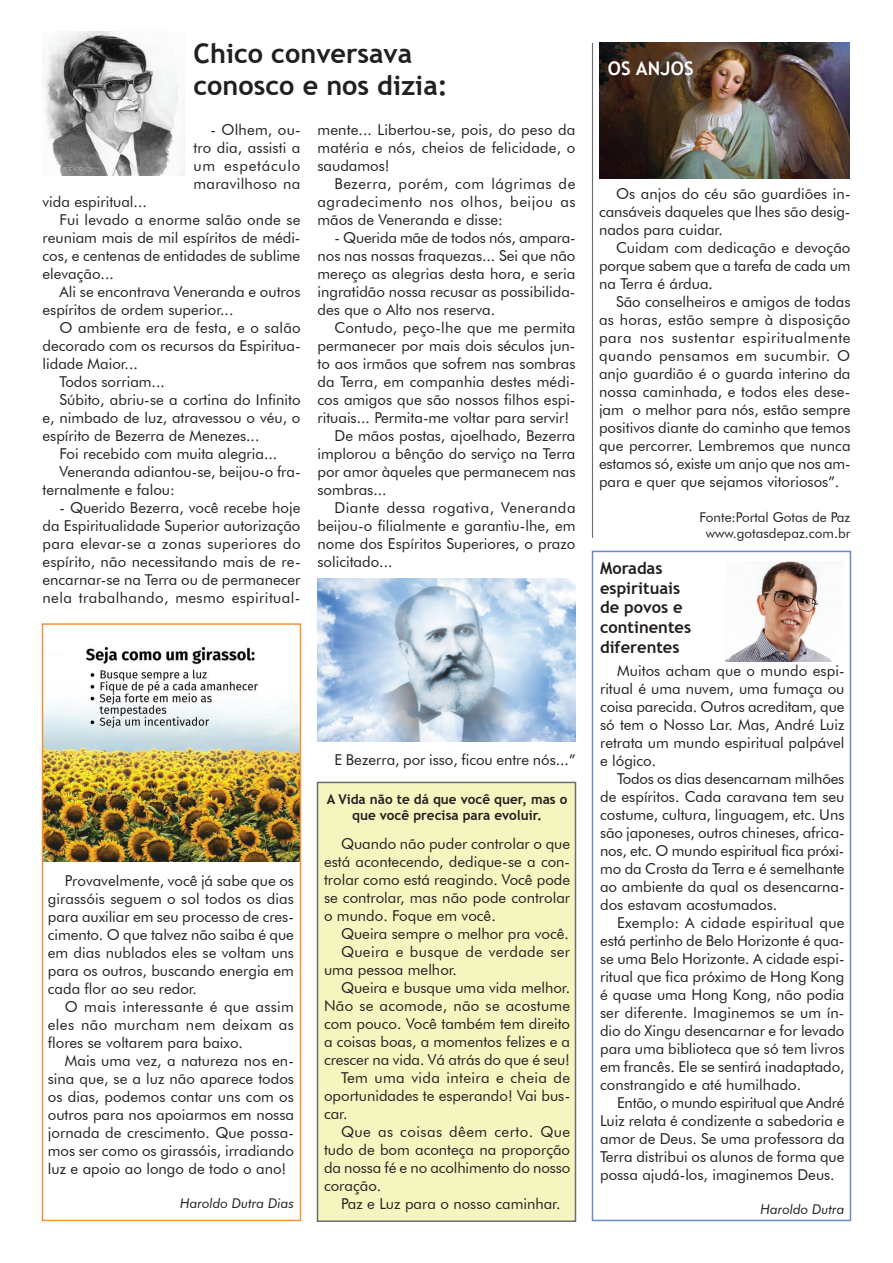
<style>
.page{position:relative;width:893px;height:1263px;background:#fff}
.page>*{position:absolute;margin:0;border:0;box-sizing:border-box;transform-origin:0 0}
.t1{font:700 27px/32.4px "Trebuchet MS";color:#231f20}
.t2{font:700 18.75px "Trebuchet MS";letter-spacing:.01em;color:#fff}
.t3{font:700 16.5px/19.8px "Trebuchet MS";color:#231f20}
.t4{font:15px/18px "Futura BT";color:#231f20;text-align:justify}
.t5{font:15px "Futura BT";letter-spacing:.03em;color:#231f20}
.t6{font:15px "Futura BT";letter-spacing:.025em;color:#231f20}
.t7{font:15px "Futura BT";letter-spacing:.02em;color:#231f20}
.t8{font:700 13.5px/16.2px "Trebuchet MS";color:#231f20;text-align:center}
.t9{font:13.5px/16.2px "Futura BT";color:#231f20;text-align:center}
.t10{font:italic 13.5px "Futura BT";color:#231f20}
</style>
<div class="page">
<div style="left:317px;top:782px;width:259px;height:440px;background:#f5f5bf;border:2px solid #6c6d70"></div>
<hr style="left:592px;top:43px;width:1px;height:495px;background:#6c6d70">
<img style="left:45px;top:646px;width:253px;height:216px">
<img style="left:599px;top:43px;width:251px;height:135px">
<img style="left:43px;top:32px;width:142px;height:143px">
<img style="left:317px;top:578px;width:258px;height:163px">
<div style="left:42px;top:623px;width:259px;height:598px;border:2px solid #f69238"></div>
<img style="left:725px;top:562px;width:107px;height:99px">
<div style="left:592px;top:551px;width:259px;height:670px;border:2px solid #668bc7"></div>
<h1 class="t1" style="left:193px;top:37px;width:256px">Chico conversava conosco e nos dizia:</h1>
<p class="t4" style="left:193px;top:120px;width:109px;text-indent:17px">- Olhem, ou&shy;tro dia, assisti a um espetáculo maravilhoso na</p>
<p class="t4" style="left:43px;top:192px;width:106px">vida espiritual...</p>
<p class="t4" style="left:60px;top:210px;width:242px">Fui levado a enorme salão onde se</p>
<p class="t4" style="left:43px;top:228px;width:259px">reuniam mais de mil espíritos de médi-</p>
<p class="t4" style="left:43px;top:246px;width:259px">cos, e centenas de entidades de sublime</p>
<p class="t4" style="left:43px;top:264px;width:73px">elevação...</p>
<p class="t4" style="left:60px;top:282px;width:242px">Ali se encontrava Veneranda e outros</p>
<p class="t4" style="left:43px;top:300px;width:192px">espíritos de ordem superior...</p>
<p class="t4" style="left:60px;top:318px;width:243px">O ambiente era de festa, e o salão</p>
<p class="t4" style="left:43px;top:336px;width:259px">decorado com os recursos da Espiritua-</p>
<p class="t4" style="left:43px;top:354px;width:97px">lidade Maior...</p>
<p class="t4" style="left:60px;top:372px;width:107px">Todos sorriam...</p>
<p class="t4" style="left:60px;top:390px;width:243px">Súbito, abriu-se a cortina do Infinito</p>
<p class="t4" style="left:43px;top:408px;width:259px">e, nimbado de luz, atravessou o véu, o</p>
<p class="t4" style="left:43px;top:426px;width:218px">espírito de Bezerra de Menezes...</p>
<p class="t4" style="left:60px;top:444px;width:219px">Foi recebido com muita alegria...</p>
<p class="t4" style="left:60px;top:462px;width:242px">Veneranda adiantou-se, beijou-o fra-</p>
<p class="t4" style="left:43px;top:480px;width:134px">ternalmente e falou:</p>
<p class="t4" style="left:43px;top:498px;width:260px;text-indent:17px">- Querido Bezerra, você recebe hoje da Espiritualidade Superior autorização para elevar-se a zonas superiores do espírito, não necessitando mais de re&shy;encarnar-se na Terra ou de permanecer nela trabalhando, mesmo espiritual-</p>
<p class="t4" style="left:317px;top:120px;width:259px">mente... Libertou-se, pois, do peso da matéria e nós, cheios de felicidade, o saudamos!</p>
<p class="t4" style="left:317px;top:174px;width:259px;text-indent:17px">Bezerra, porém, com lágrimas de agradecimento nos olhos, beijou as mãos de Veneranda e disse:</p>
<p class="t4" style="left:317px;top:228px;width:260px;text-indent:17px">- Querida mãe de todos nós, ampara&shy;nos nas nossas fraquezas... Sei que não mereço as alegrias desta hora, e seria ingratidão nossa recusar as possibilida&shy;des que o Alto nos reserva.</p>
<p class="t4" style="left:334px;top:318px;width:242px">Contudo, peço-lhe que me permita</p>
<p class="t4" style="left:317px;top:336px;width:259px">permanecer por mais dois séculos jun-</p>
<p class="t4" style="left:317px;top:354px;width:259px">to aos irmãos que sofrem nas sombras</p>
<p class="t4" style="left:317px;top:372px;width:259px">da Terra, em companhia destes médi-</p>
<p class="t4" style="left:317px;top:390px;width:259px">cos amigos que são nossos filhos espi-</p>
<p class="t4" style="left:317px;top:408px;width:253px">rituais... Permita-me voltar para servir!</p>
<p class="t4" style="left:334px;top:426px;width:242px">De mãos postas, ajoelhado, Bezerra</p>
<p class="t4" style="left:317px;top:444px;width:259px">implorou a bênção do serviço na Terra</p>
<p class="t4" style="left:317px;top:462px;width:260px">por amor àqueles que permanecem nas</p>
<p class="t4" style="left:317px;top:480px;width:71px">sombras...</p>
<p class="t5" style="left:334px;top:498px;width:242px">Diante dessa rogativa, Veneranda</p>
<p class="t4" style="left:317px;top:516px;width:260px">beijou-o filialmente e garantiu-lhe, em</p>
<p class="t4" style="left:317px;top:534px;width:259px">nome dos Espíritos Superiores, o prazo</p>
<p class="t4" style="left:317px;top:552px;width:77px">solicitado...</p>
<p class="t4" style="left:48px;top:872px;width:248px;text-indent:17px">Provavelmente, você já sabe que os girassóis seguem o sol todos os dias para auxiliar em seu processo de cres&shy;cimento. O que talvez não saiba é que em dias nublados eles se voltam uns para os outros, buscando energia em cada flor ao seu redor.</p>
<p class="t4" style="left:48px;top:998px;width:248px;text-indent:17px">O mais interessante é que assim eles não murcham nem deixam as flores se voltarem para baixo.</p>
<p class="t4" style="left:48px;top:1052px;width:248px;text-indent:17px">Mais uma vez, a natureza nos en&shy;sina que, se a luz não aparece todos os dias, podemos contar uns com os outros para nos apoiarmos em nossa jornada de crescimento. Que possa&shy;mos ser como os girassóis, irradiando luz e apoio ao longo de todo o ano!</p>
<p class="t10" style="left:180px;top:1195px;width:115px">Haroldo Dutra Dias</p>
<p class="t4" style="left:334px;top:750px;width:243px">E Bezerra, por isso, ficou entre nós...”</p>
<p class="t8" style="left:327px;top:791px;width:242px">A Vida não te dá que você quer, mas o que você precisa para evoluir.</p>
<p class="t4" style="left:324px;top:834px;width:248px;text-indent:17px">Quando não puder controlar o que está acontecendo, dedique-se a con&shy;trolar como está reagindo. Você pode se controlar, mas não pode controlar o mundo. Foque em você.</p>
<p class="t4" style="left:341px;top:924px;width:229px">Queira sempre o melhor pra você.</p>
<p class="t6" style="left:341px;top:942px;width:231px">Queira e busque de verdade ser</p>
<p class="t4" style="left:324px;top:960px;width:135px">uma pessoa melhor.</p>
<p class="t4" style="left:341px;top:978px;width:231px">Queira e busque uma vida melhor.</p>
<p class="t7" style="left:324px;top:996px;width:248px">Não se acomode, não se acostume</p>
<p class="t4" style="left:324px;top:1014px;width:248px">com pouco. Você também tem direito</p>
<p class="t4" style="left:324px;top:1032px;width:248px">a coisas boas, a momentos felizes e a</p>
<p class="t4" style="left:324px;top:1050px;width:248px">crescer na vida. Vá atrás do que é seu!</p>
<p class="t6" style="left:341px;top:1068px;width:231px">Tem uma vida inteira e cheia de</p>
<p class="t4" style="left:324px;top:1086px;width:248px">oportunidades te esperando! Vai bus-</p>
<p class="t4" style="left:324px;top:1104px;width:25px">car.</p>
<p class="t5" style="left:341px;top:1122px;width:231px">Que as coisas dêem certo. Que</p>
<p class="t4" style="left:324px;top:1140px;width:248px">tudo de bom aconteça na proporção</p>
<p class="t4" style="left:324px;top:1158px;width:248px">da nossa fé e no acolhimento do nosso</p>
<p class="t4" style="left:324px;top:1176px;width:59px">coração.</p>
<p class="t4" style="left:341px;top:1194px;width:221px">Paz e Luz para o nosso caminhar.</p>
<p class="t2" style="left:608px;top:56px;width:87px">OS ANJOS</p>
<p class="t4" style="left:599px;top:185px;width:253px;text-indent:17px">Os anjos do céu são guardiões in&shy;cansáveis daqueles que lhes são desig&shy;nados para cuidar.</p>
<p class="t4" style="left:599px;top:239px;width:253px;text-indent:17px">Cuidam com dedicação e devoção porque sabem que a tarefa de cada um na Terra é árdua.</p>
<p class="t4" style="left:599px;top:293px;width:253px;text-indent:17px">São conselheiros e amigos de todas as horas, estão sempre à disposição para nos sustentar espiritualmente quando pensamos em sucumbir. O anjo guardião é o guarda interino da nossa caminhada, e todos eles dese&shy;jam o melhor para nós, estão sempre positivos diante do caminho que temos que percorrer. Lembremos que nunca estamos só, existe um anjo que nos am&shy;para e quer que sejamos vitoriosos”.</p>
<p class="t9" style="left:700px;top:508px;width:152px">Fonte:Portal Gotas de Paz www.gotasdepaz.com.br</p>
<p class="t3" style="left:600px;top:558px;width:93px">Moradas espirituais de povos e continentes diferentes</p>
<p class="t4" style="left:600px;top:662px;width:246px;text-indent:17px">Muitos acham que o mundo espi&shy;ritual é uma nuvem, uma fumaça ou coisa parecida. Outros acreditam, que só tem o Nosso Lar. Mas, André Luiz retrata um mundo espiritual palpável e lógico.</p>
<p class="t4" style="left:600px;top:770px;width:246px;text-indent:17px">Todos os dias desencarnam milhões de espíritos. Cada caravana tem seu costume, cultura, linguagem, etc. Uns são japoneses, outros chineses, africa&shy;nos, etc. O mundo espiritual fica próxi&shy;mo da Crosta da Terra e é semelhante ao ambiente da qual os desencarna&shy;dos estavam acostumados.</p>
<p class="t4" style="left:600px;top:914px;width:246px;text-indent:17px">Exemplo: A cidade espiritual que está pertinho de Belo Horizonte é qua&shy;se uma Belo Horizonte. A cidade espi&shy;ritual que fica próximo de Hong Kong é quase uma Hong Kong, não podia ser diferente. Imaginemos se um ín&shy;dio do Xingu desencarnar e for levado para uma biblioteca que só tem livros em francês. Ele se sentirá inadaptado, constrangido e até humilhado.</p>
<p class="t4" style="left:600px;top:1094px;width:246px;text-indent:17px">Então, o mundo espiritual que André Luiz relata é condizente a sabedoria e amor de Deus. Se uma professora da Terra distribui os alunos de forma que possa ajudá-los, imaginemos Deus.</p>
<p class="t10" style="left:761px;top:1201px;width:85px">Haroldo Dutra</p>
</div>
